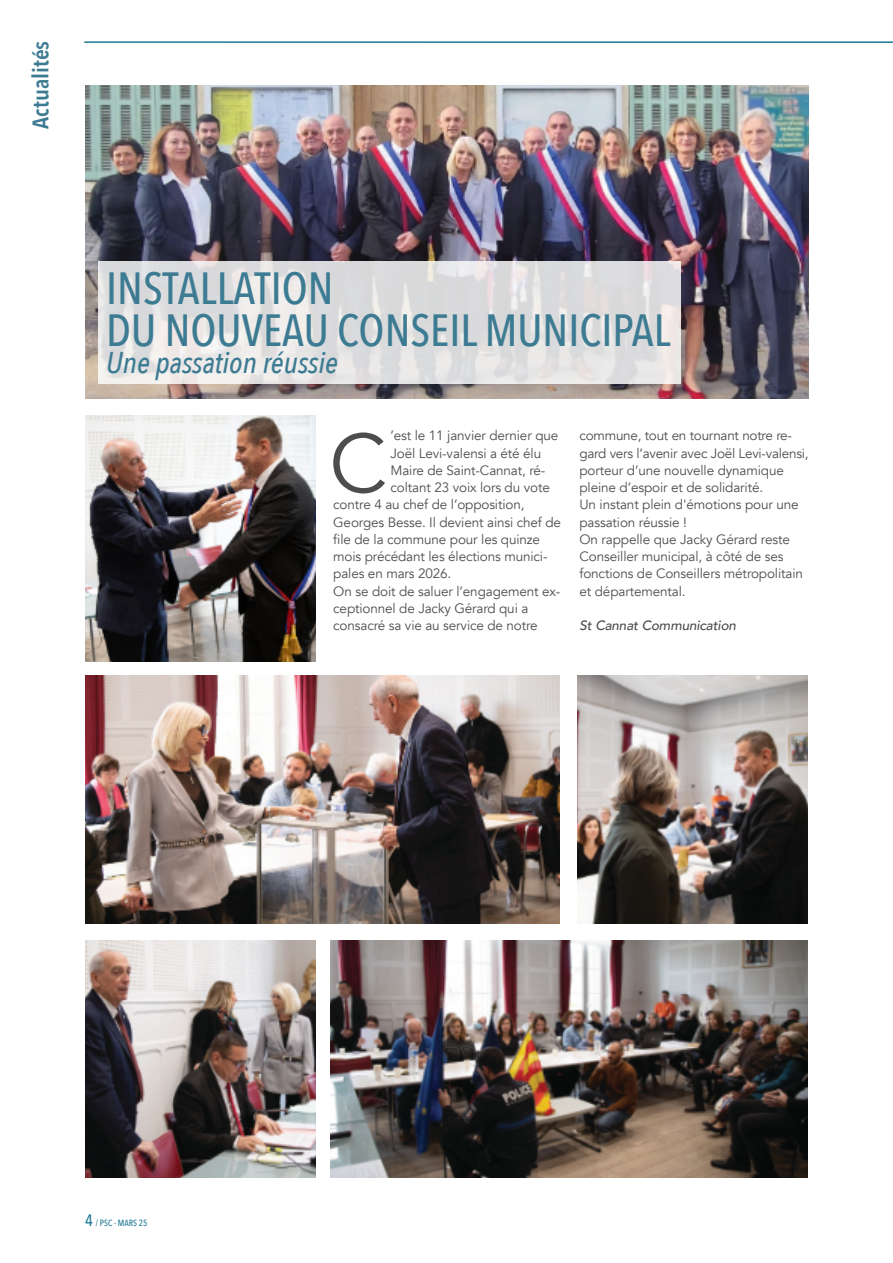
<style>
.page{position:relative;width:893px;height:1263px;background:#fff}
.page>*{position:absolute;margin:0;border:0;box-sizing:border-box;transform-origin:0 0}
.t1{font:81.9px "Avenir";color:#4c4d4e}
.t2{font:500 45px/41.2px "Avenir Next Condensed";color:#3d7b93}
.t3{font:italic 500 30px "Avenir Next Condensed";color:#3d7b93}
.t4{font:600 22.5px "Avenir Next Condensed";color:#3d7b93;scale:1.06 1}
.t5{font:13.5px/17.2px "Avenir";letter-spacing:-.01em;color:#4c4d4e}
.t6{font:italic 500 13.5px "Avenir";letter-spacing:-.01em;color:#4c4d4e}
.t7{font:500 9px "Avenir Next Condensed";color:#1f7793}
.s1{font-size:16.5px}
</style>
<div class="page">
<hr style="left:85px;top:41px;width:808px;height:2px;background:#1e7793">
<img style="left:86px;top:85px;width:723px;height:314px">
<img style="left:85px;top:416px;width:231px;height:246px">
<img style="left:85px;top:940px;width:231px;height:238px">
<img style="left:577px;top:676px;width:231px;height:247px">
<img style="left:85px;top:675px;width:475px;height:248px">
<img style="left:330px;top:940px;width:478px;height:238px">
<div style="left:98px;top:261px;width:583px;height:122px;background:#fcfdfd;opacity:.85"></div>
<h3 class="t4" style="left:26px;top:129px;width:84px;rotate:-90deg">Actualités</h3>
<h2 class="t2" style="left:106px;top:270px;width:566px">INSTALLATION<br>DU NOUVEAU CONSEIL MUNICIPAL</h2>
<h3 class="t3" style="left:106px;top:343px;width:233px">Une passation réussie</h3>
<h1 class="t1" style="left:329px;top:410px;width:59px">C</h1>
<p class="t5" style="left:390px;top:427px;width:169px">’est le 11 janvier dernier que</p>
<p class="t5" style="left:390px;top:444px;width:152px">Joël Levi-valensi a été élu</p>
<p class="t5" style="left:390px;top:462px;width:156px">Maire de Saint-Cannat, ré-</p>
<p class="t5" style="left:390px;top:479px;width:161px">coltant 23 voix lors du vote</p>
<p class="t5" style="left:333px;top:496px;width:193px">contre 4 au chef de l’opposition,</p>
<p class="t5" style="left:333px;top:513px;width:229px">Georges Besse. Il devient ainsi chef de</p>
<p class="t5" style="left:333px;top:531px;width:208px">file de la commune pour les quinze</p>
<p class="t5" style="left:333px;top:548px;width:216px">mois précédant les élections munici-</p>
<p class="t5" style="left:333px;top:565px;width:120px">pales en mars 2026.</p>
<p class="t5" style="left:333px;top:582px;width:229px">On se doit de saluer l’engagement ex-</p>
<p class="t5" style="left:333px;top:600px;width:197px">ceptionnel de Jacky Gérard qui a</p>
<p class="t5" style="left:333px;top:617px;width:206px">consacré sa vie au service de notre</p>
<p class="t5" style="left:579px;top:427px;width:231px">commune, tout en tournant notre re&shy;gard vers l’avenir avec Joël Levi-valensi, porteur d’une nouvelle dynamique pleine d’espoir et de solidarité.<br>Un instant plein d'émotions pour une passation réussie !<br>On rappelle que Jacky Gérard reste Conseiller municipal, à côté de ses fonctions de Conseillers métropolitain et départemental.</p>
<p class="t6" style="left:579px;top:616px;width:158px">St Cannat Communication</p>
<p class="t7" style="left:85px;top:1216px;width:64px"><span class="s1">4</span> / PSC - MARS 25</p>
</div>
